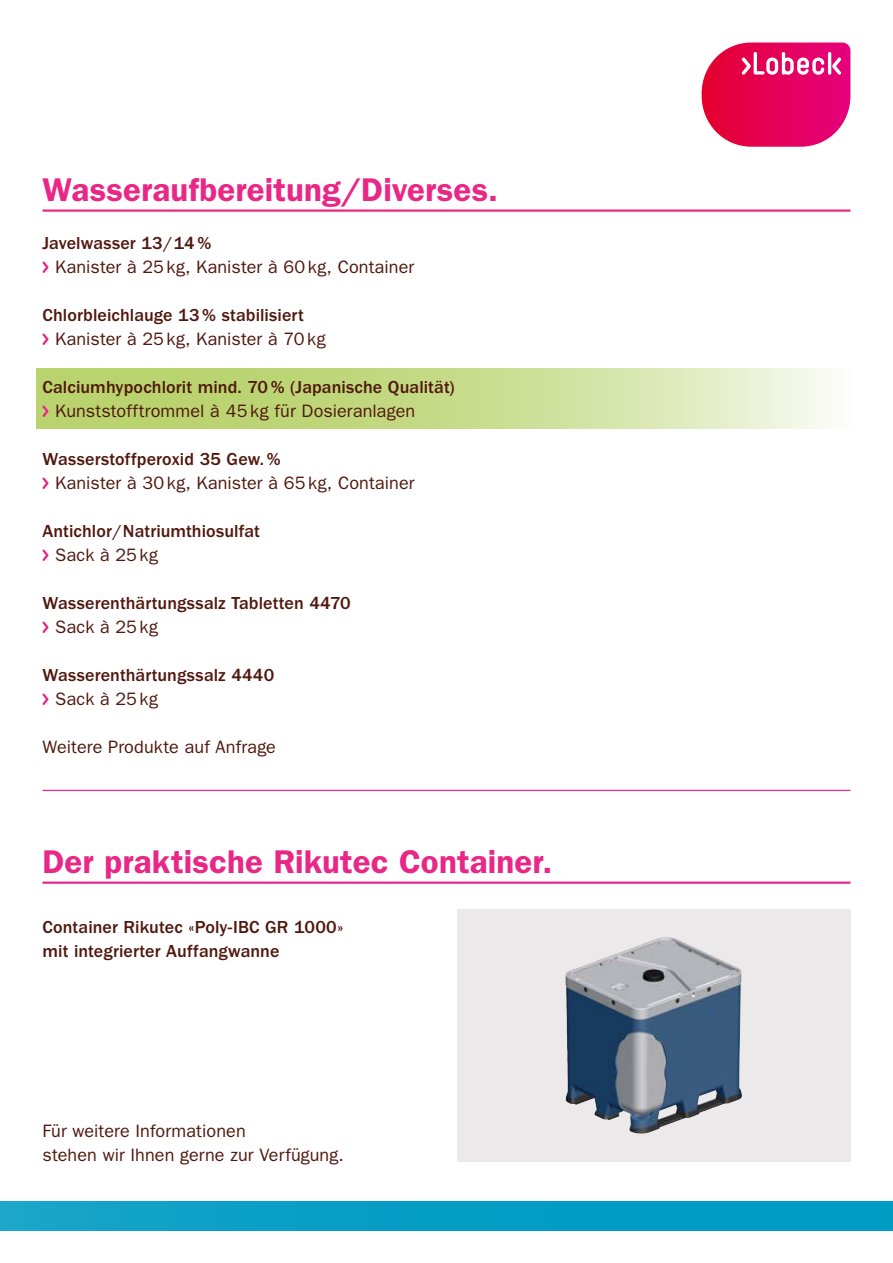
<style>
.page{position:relative;width:893px;height:1263px;background:#fff}
.page>*{position:absolute;margin:0;border:0;box-sizing:border-box;transform-origin:0 0}
.t1{font:600 33px "ITC Franklin Gothic Std";letter-spacing:.005em;color:#e82787}
.t2{font:500 18px/24px "ITC Franklin Gothic Std";letter-spacing:.005em;color:#50170d}
.t3{font:18px/24px "ITC Franklin Gothic Std";letter-spacing:.005em;color:#50170d}
</style>
<div class="page">
<svg style="left:702px;top:43px;width:148px;height:104px;background:#e82872"></svg>
<div style="left:0;top:1201px;width:893px;height:29px;background:linear-gradient(to right,#14a3c8,#009ac3)"></div>
<svg style="left:36px;top:369px;width:796px;height:60px;background:#cbde95"></svg>
<svg style="left:457px;top:909px;width:393px;height:252px;background:#d5d7db"></svg>
<img style="left:565px;top:936px;width:102px;height:184px">
<hr style="left:43px;top:790px;width:807px;height:1px;background:#e82787">
<svg style="left:42px;top:262px;width:6px;height:11px"></svg>
<svg style="left:42px;top:334px;width:6px;height:11px"></svg>
<svg style="left:42px;top:406px;width:6px;height:11px"></svg>
<svg style="left:42px;top:478px;width:6px;height:11px"></svg>
<svg style="left:42px;top:550px;width:6px;height:11px"></svg>
<svg style="left:42px;top:622px;width:6px;height:11px"></svg>
<svg style="left:42px;top:694px;width:6px;height:11px"></svg>
<hr style="left:43px;top:209px;width:807px;height:3px;background:#e82787">
<hr style="left:43px;top:881px;width:807px;height:3px;background:#e82787">
<h1 class="t1" style="left:43px;top:170px;width:457px">Wasseraufbereitung/Diverses.</h1>
<p class="t2" style="left:43px;top:231px;width:170px">Javelwasser 13/14%</p>
<p class="t3" style="left:55px;top:255px;width:361px">Kanister à 25kg, Kanister à 60kg, Container</p>
<p class="t2" style="left:43px;top:303px;width:263px">Chlorbleichlauge 13% stabilisiert</p>
<p class="t3" style="left:55px;top:327px;width:272px">Kanister à 25kg, Kanister à 70kg</p>
<p class="t2" style="left:43px;top:375px;width:414px">Calciumhypochlorit mind. 70% (Japanische Qualität)</p>
<p class="t3" style="left:55px;top:399px;width:361px">Kunststofftrommel à 45kg für Dosieranlagen</p>
<p class="t2" style="left:43px;top:447px;width:240px">Wasserstoffperoxid 35 Gew.%</p>
<p class="t3" style="left:55px;top:471px;width:361px">Kanister à 30kg, Kanister à 65kg, Container</p>
<p class="t2" style="left:43px;top:519px;width:219px">Antichlor/Natriumthiosulfat</p>
<p class="t3" style="left:55px;top:543px;width:104px">Sack à 25kg</p>
<p class="t2" style="left:43px;top:591px;width:310px">Wasserenthärtungssalz Tabletten 4470</p>
<p class="t3" style="left:55px;top:615px;width:104px">Sack à 25kg</p>
<p class="t2" style="left:43px;top:663px;width:233px">Wasserenthärtungssalz 4440</p>
<p class="t3" style="left:55px;top:687px;width:104px">Sack à 25kg</p>
<p class="t3" style="left:43px;top:735px;width:235px">Weitere Produkte auf Anfrage</p>
<h1 class="t1" style="left:43px;top:842px;width:511px">Der praktische Rikutec Container.</h1>
<p class="t2" style="left:43px;top:915px;width:302px">Container Rikutec «Poly-IBC GR 1000» mit integrierter Auffangwanne</p>
<p class="t3" style="left:43px;top:1119px;width:303px">Für weitere Informationen<br>stehen wir Ihnen gerne zur Verfügung.</p>
</div>
